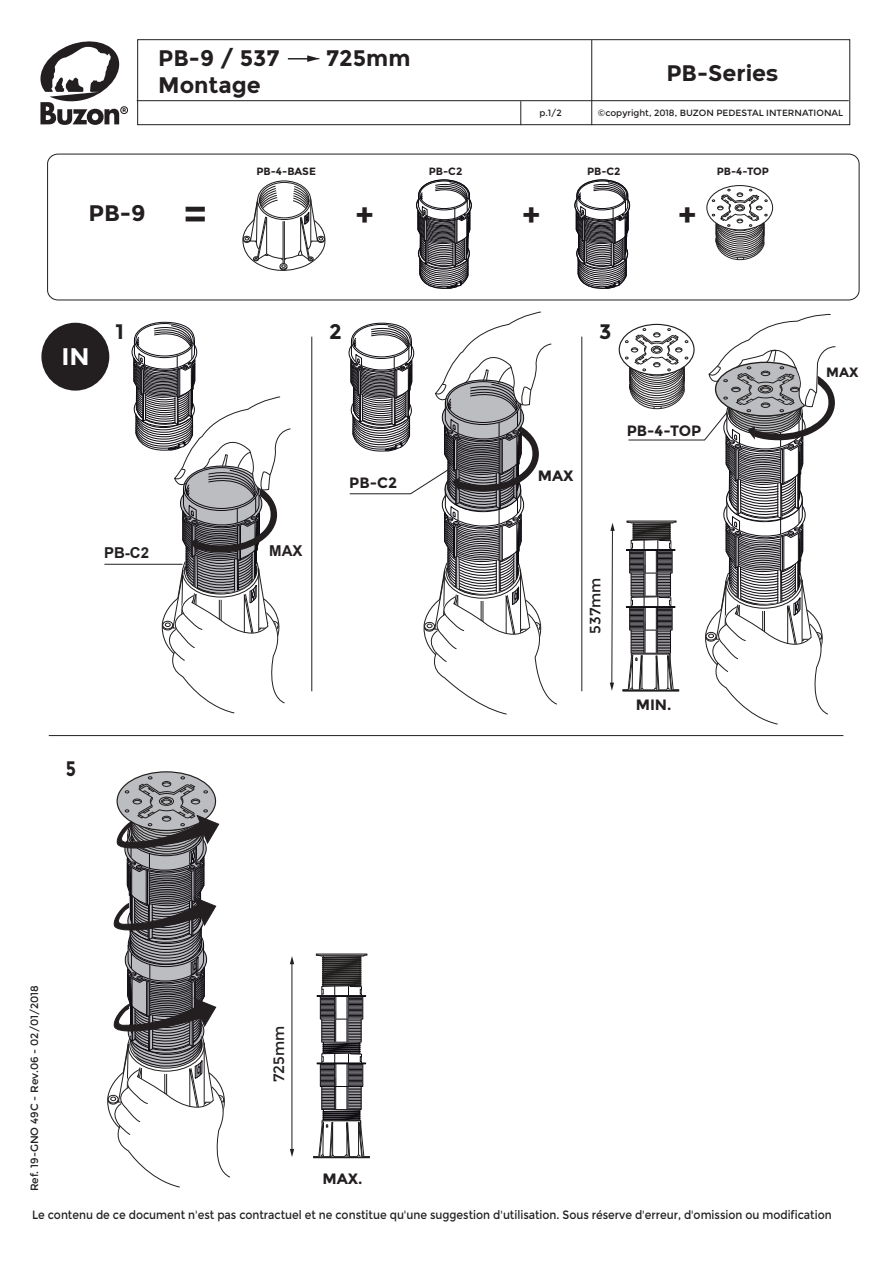
<style>
.page{position:relative;width:893px;height:1263px;background:#fff}
.page>*{position:absolute;margin:0;border:0;box-sizing:border-box;transform-origin:0 0}
.t1{font:700 31.65px "Montserrat";color:#231f20}
.t2{font:700 24px "Montserrat";color:#fff}
.t3{font:700 22.5px "Montserrat";color:#231f20}
.t4{font:700 21px "Montserrat";color:#231f20}
.t5{font:700 21px "Montserrat";color:#231f20;scale:.81 1}
.t6{font:700 15px "Montserrat";color:#231f20}
.t7{font:15px "Montserrat";color:#231f20}
.t8{font:700 15px "Arial";color:#231f20}
.t9{font:700 13.5px "Montserrat";color:#231f20}
.t10{font:12px "Montserrat";color:#231f20;scale:.9 1}
.t11{font:10.5px "Montserrat";color:#231f20}
.t12{font:700 10.5px "Montserrat";color:#231f20}
.t13{font:9px "Montserrat";color:#231f20}
.s1{font-size:39.45px}
</style>
<div class="page">
<svg style="left:316px;top:954px;width:51px;height:2px"></svg>
<hr style="left:317px;top:955px;width:48px;height:1px;background:#211e1e">
<div style="left:322px;top:956px;width:39px;height:2px;border:1px solid #211e1e"></div>
<div style="left:322px;top:958px;width:39px;height:2px;border:1px solid #211e1e"></div>
<div style="left:322px;top:960px;width:39px;height:2px;border:1px solid #211e1e"></div>
<div style="left:322px;top:962px;width:39px;height:2px;border:1px solid #211e1e"></div>
<div style="left:322px;top:964px;width:39px;height:2px;border:1px solid #211e1e"></div>
<div style="left:322px;top:966px;width:39px;height:2px;border:1px solid #211e1e"></div>
<div style="left:322px;top:968px;width:39px;height:2px;border:1px solid #211e1e"></div>
<div style="left:322px;top:970px;width:39px;height:2px;border:1px solid #211e1e"></div>
<div style="left:322px;top:972px;width:39px;height:2px;border:1px solid #211e1e"></div>
<div style="left:322px;top:974px;width:39px;height:2px;border:1px solid #211e1e"></div>
<div style="left:322px;top:975px;width:39px;height:3px;border:1px solid #211e1e"></div>
<div style="left:322px;top:977px;width:39px;height:2px;border:1px solid #211e1e"></div>
<div style="left:322px;top:979px;width:39px;height:2px;border:1px solid #211e1e"></div>
<div style="left:322px;top:981px;width:39px;height:2px;border:1px solid #211e1e"></div>
<div style="left:322px;top:983px;width:39px;height:2px;border:1px solid #211e1e"></div>
<hr style="left:49px;top:735px;width:794px;height:1px;background:#231f20">
<hr style="left:311px;top:337px;width:1px;height:354px;background:#231f20">
<div style="left:47px;top:154px;width:812px;height:146px;border:1px solid #231f20;border-radius:10px"></div>
<svg style="left:313px;top:985px;width:57px;height:173px"></svg>
<svg style="left:82px;top:321px;width:214px;height:867px"></svg>
<svg style="left:242px;top:180px;width:84px;height:91px"></svg>
<svg style="left:345px;top:179px;width:213px;height:558px"></svg>
<svg style="left:571px;top:179px;width:268px;height:558px"></svg>
<hr style="left:581px;top:337px;width:1px;height:354px;background:#231f20">
<div style="left:41px;top:323px;width:68px;height:68px;background:#231f20;border-radius:50%"></div>
<svg style="left:288px;top:55px;width:31px;height:7px"></svg>
<div style="left:137px;top:39px;width:713px;height:86px;border:1px solid #231f20"></div>
<hr style="left:137px;top:100px;width:712px;height:1px;background:#231f20">
<hr style="left:591px;top:40px;width:1px;height:85px;background:#231f20">
<svg style="left:520px;top:101px;width:1px;height:24px"></svg>
<svg style="left:40px;top:41px;width:88px;height:84px"></svg>
<h3 class="t3" style="left:158px;top:45px;width:123px">PB-9 / 537</h3>
<h3 class="t3" style="left:326px;top:45px;width:86px">725mm</h3>
<h3 class="t3" style="left:158px;top:72px;width:104px">Montage</h3>
<h3 class="t3" style="left:666px;top:60px;width:113px">PB-Series</h3>
<p class="t13" style="left:539px;top:108px;width:24px">p.1/2</p>
<p class="t13" style="left:598px;top:108px;width:247px">©copyright, 2018, BUZON PEDESTAL INTERNATIONAL</p>
<p class="t12" style="left:256px;top:165px;width:61px">PB-4-BASE</p>
<p class="t12" style="left:429px;top:165px;width:35px">PB-C2</p>
<p class="t12" style="left:587px;top:165px;width:35px">PB-C2</p>
<h3 class="t3" style="left:88px;top:200px;width:120px">PB-9 <span class="s1">=</span></h3>
<h1 class="t1" style="left:356px;top:196px;width:20px">+</h1>
<h1 class="t1" style="left:522px;top:196px;width:20px">+</h1>
<h1 class="t1" style="left:678px;top:196px;width:20px">+</h1>
<p class="t12" style="left:717px;top:165px;width:54px">PB-4-TOP</p>
<h2 class="t2" style="left:61px;top:342px;width:30px">IN</h2>
<h3 class="t4" style="left:116px;top:319px;width:10px">1</h3>
<h3 class="t4" style="left:329px;top:319px;width:14px">2</h3>
<h3 class="t4" style="left:599px;top:319px;width:14px">3</h3>
<p class="t8" style="left:104px;top:543px;width:46px">PB-C2</p>
<p class="t8" style="left:269px;top:540px;width:35px">MAX</p>
<p class="t6" style="left:349px;top:473px;width:49px">PB-C2</p>
<p class="t6" style="left:538px;top:466px;width:37px">MAX</p>
<p class="t6" style="left:627px;top:422px;width:76px">PB-4-TOP</p>
<p class="t7" style="left:586px;top:634px;width:58px;rotate:-90deg">537mm</p>
<h3 class="t5" style="left:66px;top:756px;width:14px">5</h3>
<p class="t6" style="left:636px;top:696px;width:37px">MIN.</p>
<p class="t9" style="left:826px;top:364px;width:34px">MAX</p>
<p class="t11" style="left:28px;top:1191px;width:208px;rotate:-90deg">Ref. 19-GNO 49C - Rev.06 - 02/01/2018</p>
<p class="t7" style="left:270px;top:1082px;width:58px;rotate:-90deg">725mm</p>
<p class="t6" style="left:322px;top:1170px;width:42px">MAX.</p>
<p class="t10" style="left:32px;top:1208px;width:890px">Le contenu de ce document n'est pas contractuel et ne constitue qu'une suggestion d'utilisation. Sous réserve d'erreur, d'omission ou modification</p>
</div>
